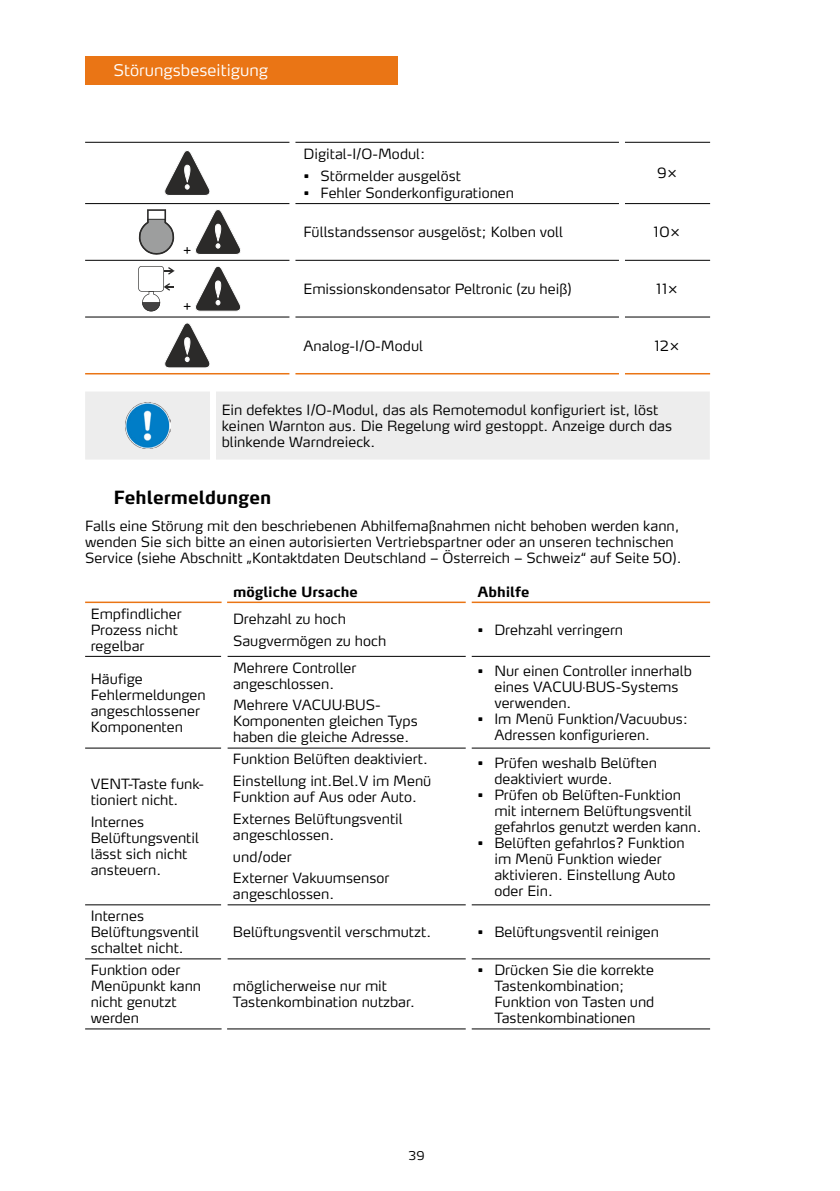
<style>
.page{position:relative;width:840px;height:1191px;background:#fff}
.page>*{position:absolute;margin:0;border:0;box-sizing:border-box;transform-origin:0 0}
.t1{font:700 18px "Max OT";color:#000}
.t2{font:300 16px "Max OT";color:#fff}
.t3{font:300 14px/16px "Max OT";color:#000}
.t4{font:700 14px "Max OT";color:#000}
.t5{font:300 12px "Max OT";color:#000}
.s1{font-family:"Verdana";font-weight:400}
</style>
<div class="page">
<div style="left:85px;top:57px;width:312px;height:28px;background:#ea7515"></div>
<hr style="left:85px;top:373px;width:204px;height:1px;background:#ea7515">
<hr style="left:85px;top:142px;width:204px;height:1px;background:#000">
<hr style="left:85px;top:203px;width:204px;height:1px;background:#000">
<hr style="left:85px;top:260px;width:204px;height:1px;background:#000">
<hr style="left:85px;top:316px;width:204px;height:1px;background:#000">
<hr style="left:295px;top:142px;width:323px;height:1px;background:#000">
<hr style="left:624px;top:142px;width:85px;height:1px;background:#000">
<hr style="left:295px;top:203px;width:323px;height:1px;background:#000">
<hr style="left:624px;top:203px;width:85px;height:1px;background:#000">
<hr style="left:295px;top:260px;width:323px;height:1px;background:#000">
<hr style="left:624px;top:260px;width:85px;height:1px;background:#000">
<hr style="left:295px;top:316px;width:323px;height:1px;background:#000">
<hr style="left:624px;top:316px;width:85px;height:1px;background:#000">
<hr style="left:295px;top:373px;width:323px;height:1px;background:#ea7515">
<hr style="left:624px;top:373px;width:85px;height:1px;background:#ea7515">
<svg style="left:164px;top:150px;width:46px;height:46px"></svg>
<svg style="left:139px;top:209px;width:35px;height:46px"></svg>
<svg style="left:195px;top:209px;width:46px;height:46px"></svg>
<svg style="left:138px;top:266px;width:37px;height:45px"></svg>
<svg style="left:195px;top:266px;width:46px;height:45px"></svg>
<svg style="left:164px;top:323px;width:46px;height:45px"></svg>
<div style="left:85px;top:392px;width:624px;height:67px;background:#ededed"></div>
<img style="left:125px;top:403px;width:45px;height:45px">
<hr style="left:85px;top:656px;width:136px;height:1px;background:#000">
<hr style="left:85px;top:747px;width:136px;height:1px;background:#000">
<hr style="left:85px;top:904px;width:136px;height:1px;background:#000">
<hr style="left:85px;top:958px;width:136px;height:1px;background:#000">
<hr style="left:85px;top:1028px;width:136px;height:1px;background:#000">
<hr style="left:227px;top:656px;width:238px;height:1px;background:#000">
<hr style="left:227px;top:747px;width:238px;height:1px;background:#000">
<hr style="left:227px;top:904px;width:238px;height:1px;background:#000">
<hr style="left:227px;top:958px;width:238px;height:1px;background:#000">
<hr style="left:227px;top:1028px;width:238px;height:1px;background:#000">
<hr style="left:471px;top:656px;width:238px;height:1px;background:#000">
<hr style="left:471px;top:747px;width:238px;height:1px;background:#000">
<hr style="left:471px;top:904px;width:238px;height:1px;background:#000">
<hr style="left:471px;top:958px;width:238px;height:1px;background:#000">
<hr style="left:471px;top:1028px;width:238px;height:1px;background:#000">
<hr style="left:227px;top:601px;width:238px;height:2px;background:#ea7515">
<hr style="left:85px;top:601px;width:136px;height:2px;background:#ea7515">
<hr style="left:471px;top:601px;width:238px;height:2px;background:#ea7515">
<p class="t2" style="left:113px;top:60px;width:156px">Störungsbeseitigung</p>
<p class="t3" style="left:183px;top:241px;width:10px">+</p>
<p class="t3" style="left:183px;top:298px;width:10px">+</p>
<p class="t3" style="left:303px;top:145px;width:123px">Digital-I/O-Modul:</p>
<p class="t3" style="left:303px;top:168px;width:159px">• Störmelder ausgelöst</p>
<p class="t3" style="left:303px;top:185px;width:212px">• Fehler Sonderkonfigurationen</p>
<p class="t3" style="left:656px;top:165px;width:22px">9<span class="s1">×</span></p>
<p class="t3" style="left:303px;top:224px;width:261px">Füllstandssensor ausgelöst; Kolben voll</p>
<p class="t3" style="left:653px;top:224px;width:29px">10<span class="s1">×</span></p>
<p class="t3" style="left:303px;top:281px;width:270px">Emissionskondensator Peltronic (zu heiß)</p>
<p class="t3" style="left:656px;top:281px;width:23px">11<span class="s1">×</span></p>
<p class="t3" style="left:303px;top:337px;width:121px">Analog-I/O-Modul</p>
<p class="t3" style="left:654px;top:337px;width:27px">12<span class="s1">×</span></p>
<p class="t3" style="left:221px;top:401px;width:451px">Ein defektes I/O-Modul, das als Remotemodul konfiguriert ist, löst keinen Warnton aus. Die Regelung wird gestoppt. Anzeige durch das blinkende Warndreieck.</p>
<p class="t1" style="left:113px;top:486px;width:159px">Fehlermeldungen</p>
<p class="t3" style="left:85px;top:518px;width:597px">Falls eine Störung mit den beschriebenen Abhilfemaßnahmen nicht behoben werden kann, wenden Sie sich bitte an einen autorisierten Vertriebspartner oder an unseren technischen<br>Service (siehe Abschnitt „Kontaktdaten Deutschland – Österreich – Schweiz“ auf Seite 50).</p>
<p class="t4" style="left:233px;top:582px;width:126px">mögliche Ursache</p>
<p class="t4" style="left:477px;top:582px;width:53px">Abhilfe</p>
<p class="t3" style="left:91px;top:605px;width:92px">Empfindlicher<br>Prozess nicht regelbar</p>
<p class="t3" style="left:233px;top:608px;width:155px;line-height:21.6px">Drehzahl zu hoch<br>Saugvermögen zu hoch</p>
<p class="t3" style="left:477px;top:621px;width:147px">• Drehzahl verringern</p>
<p class="t3" style="left:91px;top:670px;width:116px">Häufige<br>Fehlermeldungen angeschlossener<br>Komponenten</p>
<p class="t3" style="left:233px;top:659px;width:125px">Mehrere Controller angeschlossen.</p>
<p class="t3" style="left:494px;top:662px;width:199px;text-indent:-17px">• Nur einen Controller innerhalb eines VACUU·BUS-Systems verwenden.</p>
<p class="t3" style="left:494px;top:710px;width:195px;text-indent:-17px">• Im Menü Funktion/Vacuubus:<br>Adressen konfigurieren.</p>
<p class="t3" style="left:233px;top:697px;width:186px">Mehrere VACUU·BUS-<br>Komponenten gleichen Typs haben die gleiche Adresse.</p>
<p class="t3" style="left:91px;top:775px;width:115px">VENT-Taste funk&shy;tioniert nicht.</p>
<p class="t3" style="left:91px;top:813px;width:110px">Internes<br>Belüftungsventil lässt sich nicht ansteuern.</p>
<p class="t3" style="left:91px;top:908px;width:110px">Internes<br>Belüftungsventil schaltet nicht.</p>
<p class="t3" style="left:91px;top:962px;width:112px">Funktion oder<br>Menüpunkt kann nicht genutzt werden</p>
<p class="t3" style="left:233px;top:748px;width:200px;line-height:21.6px">Funktion Belüften deaktiviert.<br>Einstellung int.Bel.V im Menü</p>
<p class="t3" style="left:233px;top:786px;width:185px;line-height:21.6px">Funktion auf Aus oder Auto.<br>Externes Belüftungsventil</p>
<p class="t3" style="left:233px;top:823px;width:158px;line-height:21.6px">angeschlossen. und/oder<br>Externer Vakuumsensor</p>
<p class="t3" style="left:233px;top:886px;width:103px">angeschlossen.</p>
<p class="t3" style="left:494px;top:754px;width:164px;text-indent:-17px">• Prüfen weshalb Belüften deaktiviert wurde.</p>
<p class="t3" style="left:494px;top:786px;width:208px;text-indent:-17px">• Prüfen ob Belüften-Funktion mit internem Belüftungsventil gefahrlos genutzt werden kann.</p>
<p class="t3" style="left:494px;top:834px;width:192px;text-indent:-17px">• Belüften gefahrlos? Funktion im Menü Funktion wieder aktivieren. Einstellung Auto oder Ein.</p>
<p class="t3" style="left:233px;top:924px;width:199px">Belüftungsventil verschmutzt.</p>
<p class="t3" style="left:477px;top:924px;width:183px">• Belüftungsventil reinigen</p>
<p class="t3" style="left:233px;top:978px;width:183px">möglicherweise nur mit<br>Tastenkombination nutzbar.</p>
<p class="t3" style="left:494px;top:962px;width:161px;text-indent:-17px">• Drücken Sie die korrekte<br>Tastenkombination;<br>Funktion von Tasten und<br>Tastenkombinationen</p>
<p class="t5" style="left:408px;top:1148px;width:17px">39</p>
</div>
